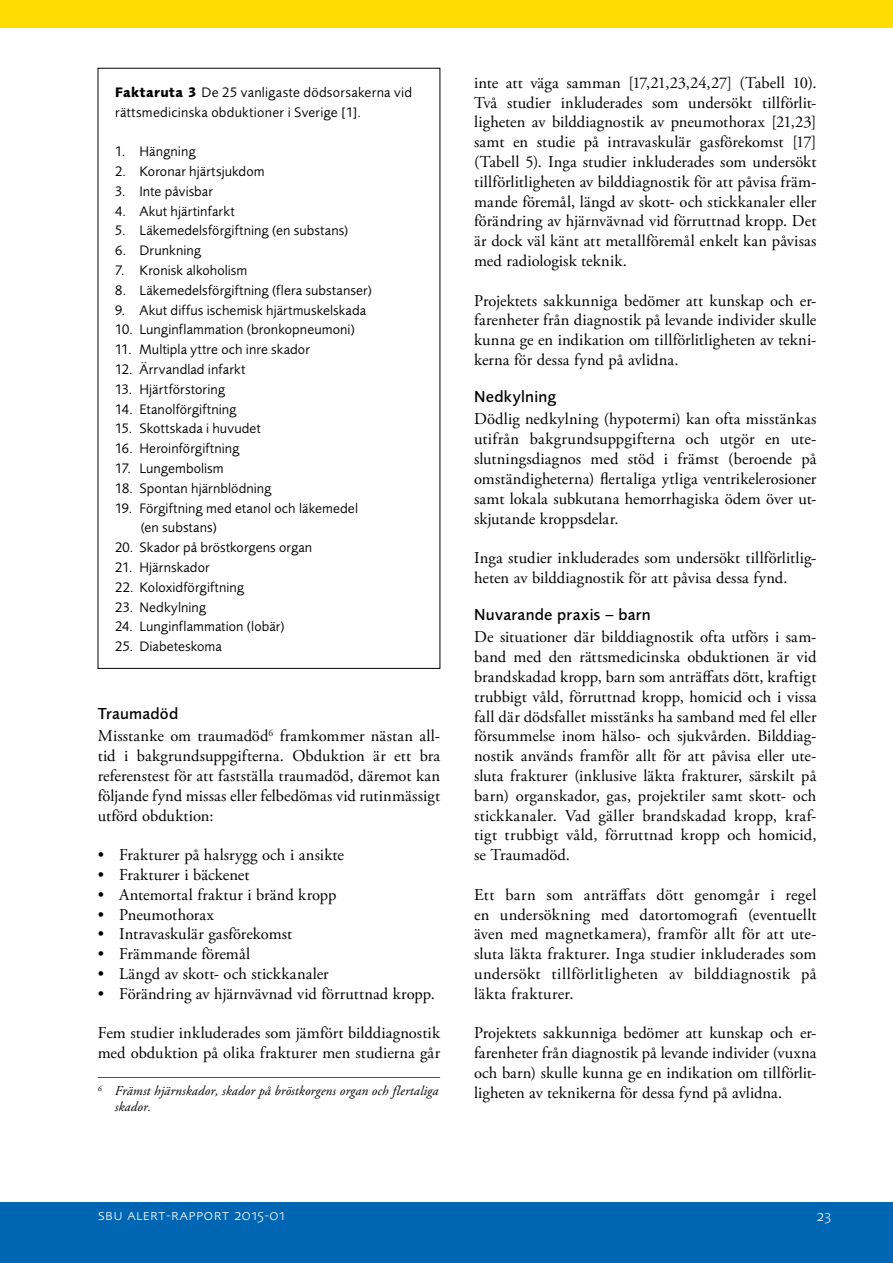
<style>
.page{position:relative;width:893px;height:1263px;background:#fff}
.page>*{position:absolute;margin:0;border:0;box-sizing:border-box;transform-origin:0 0}
.Brödtext{font:16.5px/19.8px "Adobe Garamond Pro";letter-spacing:.005em;color:#000;text-align:justify}
.Rubrik_3_i_brödtext{font:500 16.5px "Foundry Sans";letter-spacing:.015em;color:#000}
.t1{font:300 15.45px "Foundry Sans Expert";letter-spacing:.03em;color:#fff}
.Rubrik_tabell__fakta{font:14.25px/19.8px "Foundry Sans";letter-spacing:.01em;color:#000}
.Fotnot{font:italic 13.5px/15.9px "Adobe Garamond Pro";letter-spacing:.01em;color:#000}
.s1{font-weight:700}
</style>
<div class="page">
<div style="left:0;top:0;width:893px;height:28px;background:#fd0"></div>
<div style="left:0;top:1202px;width:893px;height:61px;background:#0066b3"></div>
<hr style="left:98px;top:1077px;width:342px;height:1px;background:#0066b3">
<p class="Rubrik_tabell__fakta" style="left:115px;top:82px;width:298px"><span class="s1">Faktaruta 3</span> De 25 vanligaste dödsorsakerna vid rättsmedicinska obduktioner i Sverige [1].</p>
<p class="Rubrik_tabell__fakta" style="left:115px;top:141px;width:82px">1. Hängning</p>
<p class="Rubrik_tabell__fakta" style="left:115px;top:161px;width:151px">2. Koronar hjärtsjukdom</p>
<p class="Rubrik_tabell__fakta" style="left:115px;top:181px;width:99px">3. Inte påvisbar</p>
<p class="Rubrik_tabell__fakta" style="left:115px;top:201px;width:121px">4. Akut hjärtinfarkt</p>
<p class="Rubrik_tabell__fakta" style="left:115px;top:221px;width:235px">5. Läkemedelsförgiftning (en substans)</p>
<p class="Rubrik_tabell__fakta" style="left:115px;top:240px;width:87px">6. Drunkning</p>
<p class="Rubrik_tabell__fakta" style="left:115px;top:260px;width:134px">7. Kronisk alkoholism</p>
<p class="Rubrik_tabell__fakta" style="left:115px;top:280px;width:258px">8. Läkemedelsförgiftning (flera substanser)</p>
<p class="Rubrik_tabell__fakta" style="left:115px;top:300px;width:252px">9. Akut diffus ischemisk hjärtmuskelskada</p>
<p class="Rubrik_tabell__fakta" style="left:115px;top:320px;width:241px">10. Lunginflammation (bronkopneumoni)</p>
<p class="Rubrik_tabell__fakta" style="left:115px;top:339px;width:196px">11. Multipla yttre och inre skador</p>
<p class="Rubrik_tabell__fakta" style="left:115px;top:359px;width:132px">12. Ärrvandlad infarkt</p>
<p class="Rubrik_tabell__fakta" style="left:115px;top:379px;width:111px">13. Hjärtförstoring</p>
<p class="Rubrik_tabell__fakta" style="left:115px;top:399px;width:123px">14. Etanolförgiftning</p>
<p class="Rubrik_tabell__fakta" style="left:115px;top:419px;width:147px">15. Skottskada i huvudet</p>
<p class="Rubrik_tabell__fakta" style="left:115px;top:438px;width:126px">16. Heroinförgiftning</p>
<p class="Rubrik_tabell__fakta" style="left:115px;top:458px;width:110px">17. Lungembolism</p>
<p class="Rubrik_tabell__fakta" style="left:115px;top:478px;width:158px">18. Spontan hjärnblödning</p>
<p class="Rubrik_tabell__fakta" style="left:141px;top:498px;width:219px;text-indent:-26px">19. Förgiftning med etanol och läkemedel (en substans)</p>
<p class="Rubrik_tabell__fakta" style="left:115px;top:537px;width:199px">20. Skador på bröstkorgens organ</p>
<p class="Rubrik_tabell__fakta" style="left:115px;top:557px;width:96px">21. Hjärnskador</p>
<p class="Rubrik_tabell__fakta" style="left:115px;top:577px;width:131px">22. Koloxidförgiftning</p>
<p class="Rubrik_tabell__fakta" style="left:115px;top:597px;width:92px">23. Nedkylning</p>
<p class="Rubrik_tabell__fakta" style="left:115px;top:617px;width:171px">24. Lunginflammation (lobär)</p>
<p class="Rubrik_tabell__fakta" style="left:115px;top:636px;width:108px">25. Diabeteskoma</p>
<h4 class="Rubrik_3_i_brödtext" style="left:98px;top:703px;width:82px">Traumadöd</h4>
<p class="Brödtext" style="left:98px;top:727px;width:344px">Misstanke om traumadöd<sup>6</sup> framkommer nästan all&shy;tid i bakgrundsuppgifterna. Obduktion är ett bra referenstest för att fastställa traumadöd, däremot kan följande fynd missas eller felbedömas vid rutinmässigt utförd obduktion:</p>
<p class="Brödtext" style="left:98px;top:845px;width:248px">• Frakturer på halsrygg och i ansikte</p>
<p class="Brödtext" style="left:98px;top:865px;width:153px">• Frakturer i bäckenet</p>
<p class="Brödtext" style="left:98px;top:885px;width:240px">• Antemortal fraktur i bränd kropp</p>
<p class="Brödtext" style="left:98px;top:905px;width:118px">• Pneumothorax</p>
<p class="Brödtext" style="left:98px;top:925px;width:196px">• Intravaskulär gasförekomst</p>
<p class="Brödtext" style="left:98px;top:944px;width:154px">• Främmande föremål</p>
<p class="Brödtext" style="left:98px;top:964px;width:232px">• Längd av skott- och stickkanaler</p>
<p class="Brödtext" style="left:98px;top:984px;width:339px">• Förändring av hjärnvävnad vid förruttnad kropp.</p>
<p class="Brödtext" style="left:98px;top:1024px;width:344px">Fem studier inkluderades som jämfört bilddiagnostik med obduktion på olika frakturer men studierna går</p>
<p class="Fotnot" style="left:115px;top:1083px;width:325px;text-indent:-17px"><sup>6</sup> Främst hjärnskador, skador på bröstkorgens organ och flertaliga skador.</p>
<p class="Brödtext" style="left:474px;top:73px;width:344px">inte att väga samman [17,21,23,24,27] (Tabell 10).<br>Två studier inkluderades som undersökt tillförlit&shy;ligheten av bilddiagnostik av pneumothorax [21,23] samt en studie på intravaskulär gasförekomst [17] (Tabell 5). Inga studier inkluderades som undersökt tillförlitligheten av bilddiagnostik för att påvisa främ&shy;mande föremål, längd av skott- och stickkanaler eller förändring av hjärnvävnad vid förruttnad kropp. Det är dock väl känt att metallföremål enkelt kan påvisas med radiologisk teknik.</p>
<p class="Brödtext" style="left:474px;top:291px;width:344px">Projektets sakkunniga bedömer att kunskap och er&shy;farenheter från diagnostik på levande individer skulle kunna ge en indikation om tillförlitligheten av tekni&shy;kerna för dessa fynd på avlidna.</p>
<h4 class="Rubrik_3_i_brödtext" style="left:474px;top:387px;width:83px">Nedkylning</h4>
<p class="Brödtext" style="left:474px;top:410px;width:344px">Dödlig nedkylning (hypotermi) kan ofta misstänkas utifrån bakgrundsuppgifterna och utgör en ute&shy;slutningsdiagnos med stöd i främst (beroende på omständigheterna) flertaliga ytliga ventrikelerosioner samt lokala subkutana hemorrhagiska ödem över ut&shy;skjutande kroppsdelar.</p>
<p class="Brödtext" style="left:474px;top:548px;width:344px">Inga studier inkluderades som undersökt tillförlitlig&shy;heten av bilddiagnostik för att påvisa dessa fynd.</p>
<h4 class="Rubrik_3_i_brödtext" style="left:474px;top:604px;width:178px">Nuvarande praxis – barn</h4>
<p class="Brödtext" style="left:474px;top:628px;width:344px">De situationer där bilddiagnostik ofta utförs i sam&shy;band med den rättsmedicinska obduktionen är vid brandskadad kropp, barn som anträffats dött, kraftigt trubbigt våld, förruttnad kropp, homicid och i vissa fall där dödsfallet misstänks ha samband med fel eller försummelse inom hälso- och sjukvården. Bilddiag&shy;nostik används framför allt för att påvisa eller ute&shy;sluta frakturer (inklusive läkta frakturer, särskilt på barn) organskador, gas, projektiler samt skott- och stickkanaler. Vad gäller brandskadad kropp, kraf&shy;tigt trubbigt våld, förruttnad kropp och homicid, se Traumadöd.</p>
<p class="Brödtext" style="left:474px;top:885px;width:344px">Ett barn som anträffats dött genomgår i regel en undersökning med datortomografi (eventuellt även med magnetkamera), framför allt för att ute&shy;sluta läkta frakturer. Inga studier inkluderades som undersökt tillförlitligheten av bilddiagnostik på läkta frakturer.</p>
<p class="Brödtext" style="left:474px;top:1024px;width:344px">Projektets sakkunniga bedömer att kunskap och er&shy;farenheter från diagnostik på levande individer (vuxna och barn) skulle kunna ge en indikation om tillförlit&shy;ligheten av teknikerna för dessa fynd på avlidna.</p>
<p class="t1" style="left:98px;top:1206px;width:188px">sbu alert-rapport 2015-01</p>
<p class="t1" style="left:816px;top:1206px;width:16px">23</p>
</div>
